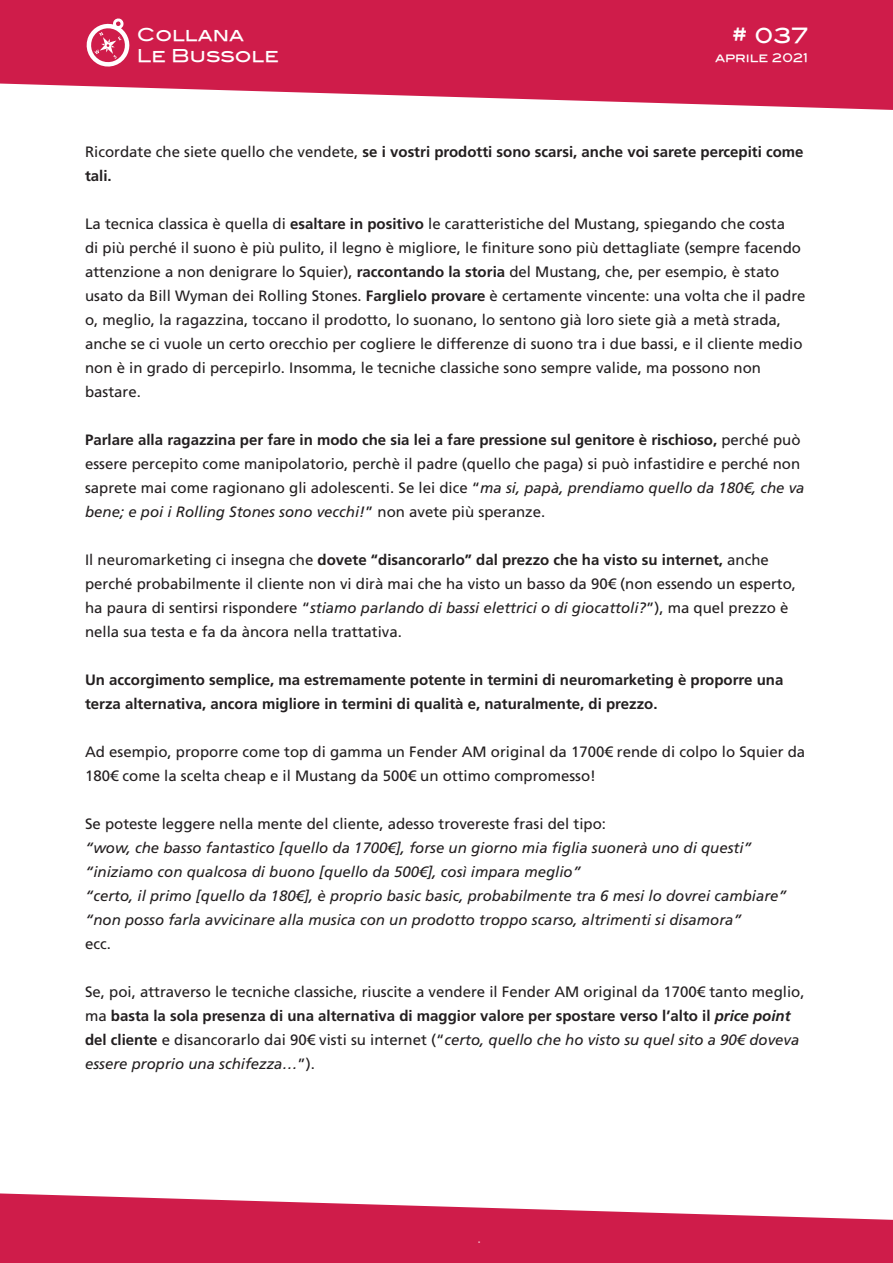
<style>
.page{position:relative;width:893px;height:1263px;background:#fff}
.page>*{position:absolute;margin:0;border:0;box-sizing:border-box;transform-origin:0 0}
.t1{font:21px "Blair Md ITCTT Medium";color:#fff}
.t2{font:17.7px/21.1px "Blair Md ITCTT Medium";color:#fff}
.t3{font:15px/24px "Frutiger LT Std";color:#231f20}
.t4{font:italic 15px/24px "Frutiger LT Std";color:#231f20}
.t5{font:700 15px/24px "Frutiger LT Std";color:#231f20}
.t6{font:12px "Blair Md ITCTT Medium";color:#fff}
.s1{font-weight:400}
.s2{font-weight:700}
.s3{font-style:italic}
.s4{font-weight:700;font-style:italic}
</style>
<div class="page">
<svg style="left:0;top:1193px;width:893px;height:70px;fill:#cf1c4a"></svg>
<svg style="left:164px;top:1246px;width:311px;height:1px"></svg>
<svg style="left:484px;top:1246px;width:246px;height:1px"></svg>
<svg style="left:0;top:0;width:893px;height:110px;background:#d43860"></svg>
<svg style="left:85px;top:18px;width:47px;height:52px"></svg>
<p class="t2" style="left:137px;top:22px;width:143px">Collana<br>Le Bussole</p>
<h1 class="t1" style="left:732px;top:19px;width:78px"># 037</h1>
<p class="t6" style="left:715px;top:48px;width:94px">aprile 2021</p>
<p class="t5" style="left:85px;top:140px;width:720px"><span class="s1">Ricordate che siete quello che vendete,</span> se i vostri prodotti sono scarsi, anche voi sarete percepiti come tali.</p>
<p class="t3" style="left:85px;top:212px;width:722px">La tecnica classica è quella di <span class="s2">esaltare in positivo</span> le caratteristiche del Mustang, spiegando che costa<br>di più perché il suono è più pulito, il legno è migliore, le finiture sono più dettagliate (sempre facendo attenzione a non denigrare lo Squier), <span class="s2">raccontando la storia</span> del Mustang, che, per esempio, è stato usato da Bill Wyman dei Rolling Stones. <span class="s2">Farglielo provare</span> è certamente vincente: una volta che il padre o, meglio, la ragazzina, toccano il prodotto, lo suonano, lo sentono già loro siete già a metà strada, anche se ci vuole un certo orecchio per cogliere le differenze di suono tra i due bassi, e il cliente medio non è in grado di percepirlo. Insomma, le tecniche classiche sono sempre valide, ma possono non bastare.</p>
<p class="t3" style="left:85px;top:428px;width:721px"><span class="s2">Parlare alla ragazzina per fare in modo che sia lei a fare pressione sul genitore è rischioso,</span> perché può essere percepito come manipolatorio, perchè il padre (quello che paga) si può infastidire e perché non saprete mai come ragionano gli adolescenti. Se lei dice “<span class="s3">ma si, papà, prendiamo quello da 180€, che va bene; e poi i Rolling Stones sono vecchi!</span>” non avete più speranze.</p>
<p class="t3" style="left:85px;top:548px;width:713px">Il neuromarketing ci insegna che <span class="s2">dovete “disancorarlo” dal prezzo che ha visto su internet,</span> anche perché probabilmente il cliente non vi dirà mai che ha visto un basso da 90€ (non essendo un esperto, ha paura di sentirsi rispondere “<span class="s3">stiamo parlando di bassi elettrici o di giocattoli?</span>”), ma quel prezzo è nella sua testa e fa da àncora nella trattativa.</p>
<p class="t5" style="left:85px;top:668px;width:700px">Un accorgimento semplice, ma estremamente potente in termini di neuromarketing è proporre una terza alternativa, ancora migliore in termini di qualità e, naturalmente, di prezzo.</p>
<p class="t3" style="left:85px;top:740px;width:722px">Ad esempio, proporre come top di gamma un Fender AM original da 1700€ rende di colpo lo Squier da<br>180€ come la scelta cheap e il Mustang da 500€ un ottimo compromesso!</p>
<p class="t3" style="left:85px;top:812px;width:523px">Se poteste leggere nella mente del cliente, adesso trovereste frasi del tipo:</p>
<p class="t4" style="left:85px;top:836px;width:703px">“wow, che basso fantastico [quello da 1700€], forse un giorno mia figlia suonerà uno di questi” “iniziamo con qualcosa di buono [quello da 500€], così impara meglio”<br>“certo, il primo [quello da 180€], è proprio basic basic, probabilmente tra 6 mesi lo dovrei cambiare” “non posso farla avvicinare alla musica con un prodotto troppo scarso, altrimenti si disamora”</p>
<p class="t3" style="left:85px;top:932px;width:27px">ecc.</p>
<p class="t3" style="left:85px;top:980px;width:721px">Se, poi, attraverso le tecniche classiche, riuscite a vendere il Fender AM original da 1700€ tanto meglio, ma <span class="s2">basta la sola presenza di una alternativa di maggior valore per spostare verso l’alto il</span> <span class="s4">price point </span><span class="s2">del cliente</span> e disancorarlo dai 90€ visti su internet (“<span class="s3">certo, quello che ho visto su quel sito a 90€ doveva essere proprio una schifezza…</span>”).</p>
</div>
